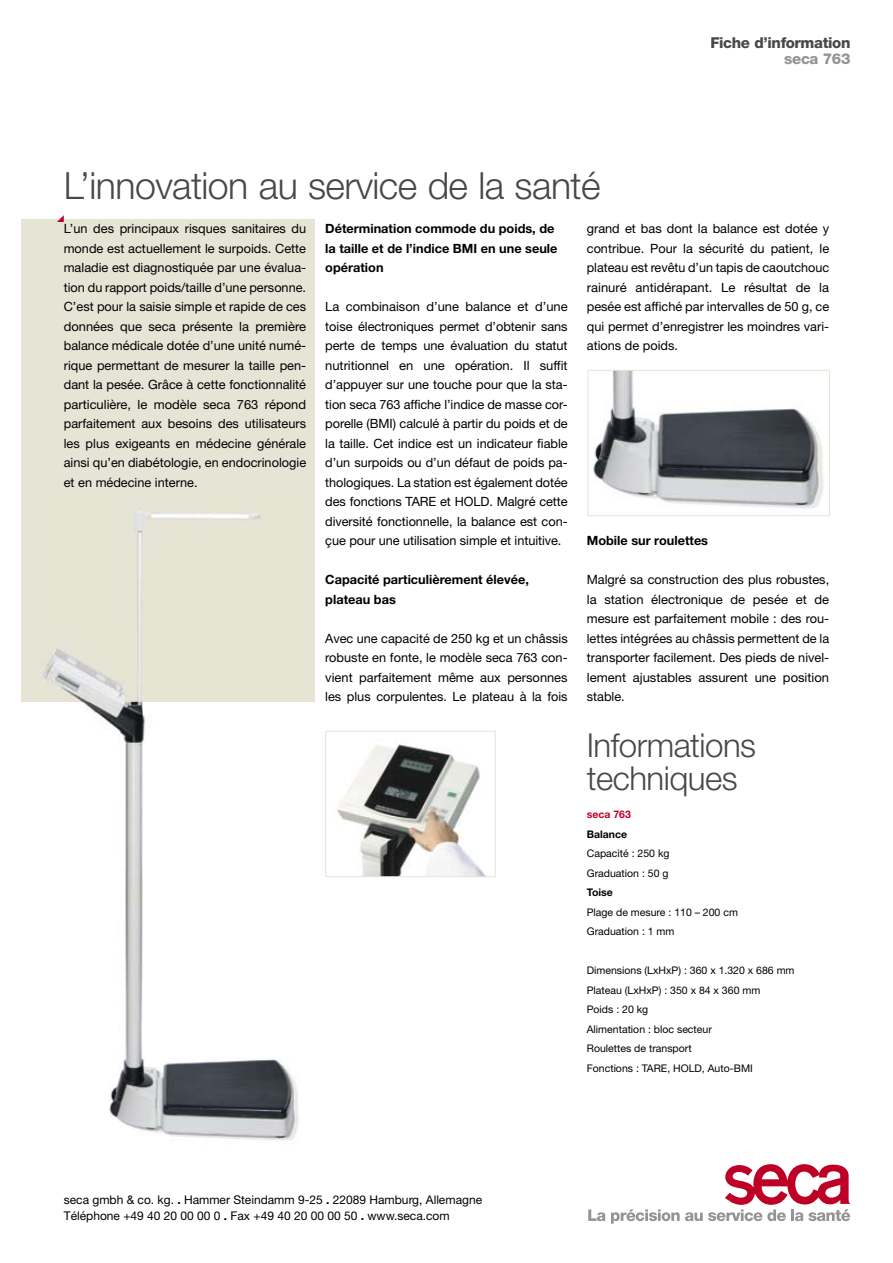
<style>
.page{position:relative;width:893px;height:1263px;background:#fff}
.page>*{position:absolute;margin:0;border:0;box-sizing:border-box;transform-origin:0 0}
.t1{font:300 37.5px "Helvetica Neue";letter-spacing:-.015em;color:#484848}
.t2{font:300 33px/33px "Helvetica Neue";letter-spacing:-.015em;color:#484848}
.t3{font:800 15px "Helvetica Neue";letter-spacing:-.025em;color:#484848}
.t4{font:800 15px "Helvetica Neue";letter-spacing:-.025em;color:#949494}
.t5{font:12.75px/19.5px "Helvetica Neue";color:#000;text-align:justify}
.t6{font:700 12.75px/19.5px "Helvetica Neue";color:#000}
.t7{font:12px/16.5px "Helvetica Neue";color:#000}
.t8{font:10.5px/19.5px "Helvetica Neue";color:#000}
.t9{font:700 10.5px "Helvetica Neue";color:#000}
.t10{font:700 10.5px "Helvetica Neue";color:#be0027}
.s1{font-weight:700}
</style>
<div class="page">
<img style="left:77px;top:701px;width:229px;height:440px">
<div style="left:21px;top:219px;width:294px;height:482px;background:#e6e4d5"></div>
<img style="left:337px;top:744px;width:148px;height:131px">
<div style="left:325px;top:731px;width:171px;height:146px;border:1px solid #e6e4d5"></div>
<img style="left:593px;top:372px;width:231px;height:136px">
<div style="left:587px;top:370px;width:243px;height:146px;border:1px solid #e6e4d5"></div>
<img style="left:43px;top:511px;width:220px;height:190px">
<svg style="left:588px;top:1209px;width:17px;height:12px"></svg>
<svg style="left:611px;top:1164px;width:239px;height:60px"></svg>
<svg style="left:57px;top:215px;width:7px;height:7px"></svg>
<h1 class="t1" style="left:64px;top:163px;width:538px">L’innovation au service de la santé</h1>
<p class="t3" style="left:710px;top:33px;width:142px">Fiche d’information</p>
<p class="t4" style="left:784px;top:50px;width:68px">seca 763</p>
<p class="t5" style="left:64px;top:219px;width:244px">L’un des principaux risques sanitaires du monde est actuellement le surpoids. Cette maladie est diagnostiquée par une évalua&shy;tion du rapport poids/taille d’une personne.<br>C’est pour la saisie simple et rapide de ces données que seca présente la première balance médicale dotée d’une unité numé&shy;rique permettant de mesurer la taille pen&shy;dant la pesée. Grâce à cette fonctionnalité particulière, le modèle seca 763 répond parfaitement aux besoins des utilisateurs les plus exigeants en médecine générale ainsi qu’en diabétologie, en endocrinologie et en médecine interne.</p>
<p class="t6" style="left:325px;top:219px;width:234px">Détermination commode du poids, de la taille et de l’indice BMI en une seule opération</p>
<p class="t5" style="left:325px;top:297px;width:244px">La combinaison d’une balance et d’une toise électroniques permet d’obtenir sans perte de temps une évaluation du statut nutritionnel en une opération. Il suffit d’appuyer sur une touche pour que la sta&shy;tion seca 763 affiche l’indice de masse cor&shy;porelle (BMI) calculé à partir du poids et de la taille. Cet indice est un indicateur fiable d’un surpoids ou d’un défaut de poids pa&shy;thologiques. La station est également dotée des fonctions TARE et HOLD. Malgré cette diversité fonctionnelle, la balance est con&shy;çue pour une utilisation simple et intuitive.</p>
<p class="t6" style="left:325px;top:570px;width:205px">Capacité particulièrement élevée, plateau bas</p>
<p class="t5" style="left:325px;top:628px;width:244px">Avec une capacité de 250 kg et un châssis robuste en fonte, le modèle seca 763 con&shy;vient parfaitement même aux personnes les plus corpulentes. Le plateau à la fois</p>
<p class="t5" style="left:587px;top:219px;width:244px">grand et bas dont la balance est dotée y contribue. Pour la sécurité du patient, le plateau est revêtu d’un tapis de caoutchouc rainuré antidérapant. Le résultat de la pesée est affiché par intervalles de 50 g, ce qui permet d’enregistrer les moindres vari&shy;ations de poids.</p>
<p class="t6" style="left:587px;top:531px;width:123px">Mobile sur roulettes</p>
<p class="t5" style="left:587px;top:570px;width:244px">Malgré sa construction des plus robustes, la station électronique de pesée et de mesure est parfaitement mobile : des rou&shy;lettes intégrées au châssis permettent de la transporter facilement. Des pieds de nivel&shy;lement ajustables assurent une position stable.</p>
<h2 class="t2" style="left:587px;top:728px;width:171px">Informations techniques</h2>
<p class="t10" style="left:587px;top:808px;width:46px">seca 763</p>
<p class="t9" style="left:587px;top:828px;width:42px">Balance</p>
<p class="t8" style="left:587px;top:844px;width:84px">Capacité : 250 kg<br>Graduation : 50 g</p>
<p class="t9" style="left:587px;top:886px;width:28px">Toise</p>
<p class="t8" style="left:587px;top:902px;width:153px">Plage de mesure : 110 – 200 cm<br>Graduation : 1 mm</p>
<p class="t8" style="left:587px;top:961px;width:209px">Dimensions (LxHxP) : 360 x 1.320 x 686 mm<br>Plateau (LxHxP) : 350 x 84 x 360 mm<br>Poids : 20 kg<br>Alimentation : bloc secteur<br>Roulettes de transport<br>Fonctions : TARE, HOLD, Auto-BMI</p>
<p class="t7" style="left:64px;top:1191px;width:420px">seca gmbh &amp; co. kg. <span class="s1">.</span> Hammer Steindamm 9-25 <span class="s1">.</span> 22089 Hamburg, Allemagne<br>Téléphone +49 40 20 00 00 0 <span class="s1">.</span> Fax +49 40 20 00 00 50 <span class="s1">.</span> www.seca.com</p>
</div>
